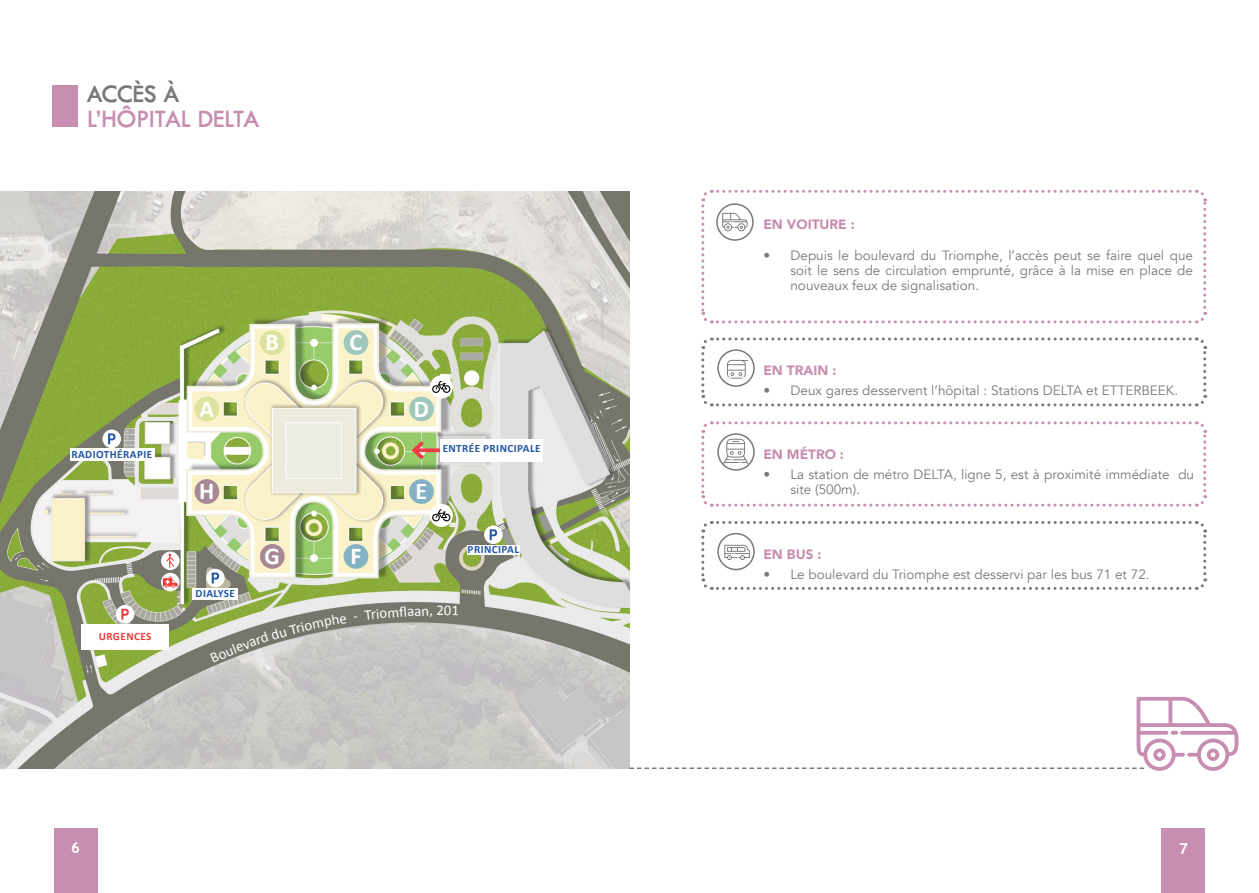
<style>
.page{position:relative;width:1259px;height:893px;background:#fff}
.page>*{position:absolute;margin:0;border:0;box-sizing:border-box;transform-origin:0 0}
.t1{font:600 25.5px "Tw Cen MT Std";color:#c78eb1}
.t2{font:600 25.5px "Tw Cen MT Std";color:#77787b}
.t3{font:700 24.15px "Calibri";color:#fff}
.t4{font:700 15px "Trebuchet MS";color:#fff}
.t5{font:14.85px "Calibri";color:#fff}
.t6{font:13.5px/15px "Avenir";color:#77787b;text-align:justify}
.t7{font:900 13.5px "Avenir";color:#c78eb1}
.t8{font:700 11.1px "Calibri";letter-spacing:.04em;color:#1f55a6}
.t9{font:700 11.1px "Calibri";letter-spacing:.04em;color:#ef3b37}
</style>
<div class="page">
<div style="left:1161px;top:828px;width:44px;height:65px;background:#c78eb1"></div>
<div style="left:54px;top:828px;width:44px;height:65px;background:#c78eb1"></div>
<div style="left:52px;top:85px;width:26px;height:42px;background:#c78eb1"></div>
<img style="left:0;top:191px;width:629px;height:577px">
<div style="left:194px;top:397px;width:25px;height:24px;background:#dce29f;border-radius:50%"></div>
<div style="left:260px;top:330px;width:25px;height:25px;background:#dce29f;border-radius:50%"></div>
<div style="left:343px;top:330px;width:25px;height:25px;background:#9fc8bd;border-radius:50%"></div>
<div style="left:409px;top:397px;width:25px;height:24px;background:#9fc8bd;border-radius:50%"></div>
<div style="left:409px;top:479px;width:25px;height:25px;background:#83b2c4;border-radius:50%"></div>
<div style="left:343px;top:544px;width:25px;height:25px;background:#83b2c4;border-radius:50%"></div>
<div style="left:260px;top:544px;width:25px;height:25px;background:#a68896;border-radius:50%"></div>
<div style="left:194px;top:479px;width:25px;height:25px;background:#a68896;border-radius:50%"></div>
<svg style="left:484px;top:525px;width:18px;height:19px"></svg>
<svg style="left:490px;top:529px;width:7px;height:11px"></svg>
<svg style="left:206px;top:569px;width:19px;height:18px"></svg>
<svg style="left:212px;top:573px;width:7px;height:10px"></svg>
<div style="left:102px;top:430px;width:19px;height:18px;background:#fff;border-radius:50%"></div>
<svg style="left:108px;top:433px;width:7px;height:11px"></svg>
<div style="left:116px;top:605px;width:18px;height:18px;background:#fff;border-radius:50%"></div>
<svg style="left:121px;top:609px;width:8px;height:11px"></svg>
<svg style="left:428px;top:448px;width:12px;height:4px"></svg>
<svg style="left:409px;top:437px;width:19px;height:26px"></svg>
<div style="left:440px;top:439px;width:102px;height:23px;background:#fff"></div>
<div style="left:81px;top:624px;width:88px;height:26px;background:#fff"></div>
<div style="left:193px;top:588px;width:45px;height:12px;background:#fff"></div>
<div style="left:467px;top:545px;width:53px;height:9px;background:#fff"></div>
<div style="left:70px;top:449px;width:84px;height:12px;background:#fff"></div>
<svg style="left:161px;top:573px;width:19px;height:18px"></svg>
<svg style="left:163px;top:576px;width:15px;height:12px"></svg>
<svg style="left:161px;top:551px;width:19px;height:19px"></svg>
<svg style="left:166px;top:554px;width:8px;height:14px"></svg>
<div style="left:430px;top:504px;width:23px;height:23px;background:#fff;border-radius:50%"></div>
<svg style="left:432px;top:509px;width:18px;height:12px"></svg>
<div style="left:430px;top:375px;width:23px;height:23px;background:#fff;border-radius:50%"></div>
<svg style="left:432px;top:381px;width:18px;height:12px"></svg>
<svg style="left:701px;top:521px;width:507px;height:69px"></svg>
<svg style="left:701px;top:421px;width:507px;height:86px"></svg>
<svg style="left:701px;top:337px;width:507px;height:70px"></svg>
<svg style="left:701px;top:189px;width:507px;height:135px"></svg>
<div style="left:716px;top:203px;width:37px;height:38px;border:2px solid #77787b;border-radius:50%"></div>
<div style="left:717px;top:533px;width:38px;height:37px;border:2px solid #77787b;border-radius:50%"></div>
<div style="left:717px;top:433px;width:38px;height:38px;border:2px solid #77787b;border-radius:50%"></div>
<div style="left:717px;top:349px;width:38px;height:38px;border:2px solid #77787b;border-radius:50%"></div>
<svg style="left:629px;top:697px;width:609px;height:74px"></svg>
<svg style="left:210px;top:614px;width:137px;height:48px;background:#a8a99f"></svg>
<svg style="left:364px;top:606px;width:68px;height:14px"></svg>
<svg style="left:444px;top:606px;width:14px;height:9px"></svg>
<h1 class="t2" style="left:87px;top:80px;width:93px">ACCÈS À</h1>
<h1 class="t1" style="left:87px;top:105px;width:174px">L’HÔPITAL DELTA</h1>
<p class="t8" style="left:71px;top:447px;width:82px">RADIOTHÉRAPIE</p>
<p class="t9" style="left:99px;top:628px;width:54px">URGENCES</p>
<h2 class="t3" style="left:200px;top:391px;width:16px">A</h2>
<h2 class="t3" style="left:199px;top:474px;width:17px">H</h2>
<p class="t8" style="left:196px;top:586px;width:41px">DIALYSE</p>
<h2 class="t3" style="left:265px;top:325px;width:15px">B</h2>
<h2 class="t3" style="left:349px;top:325px;width:14px">C</h2>
<h2 class="t3" style="left:265px;top:539px;width:17px">G</h2>
<h2 class="t3" style="left:350px;top:539px;width:13px">F</h2>
<h2 class="t3" style="left:414px;top:391px;width:17px">D</h2>
<h2 class="t3" style="left:415px;top:474px;width:13px">E</h2>
<p class="t8" style="left:443px;top:440px;width:99px">ENTRÉE PRINCIPALE</p>
<p class="t8" style="left:467px;top:542px;width:53px">PRINCIPAL</p>
<p class="t5" style="left:436px;top:600px;width:9px">2</p>
<p class="t7" style="left:763px;top:213px;width:93px">EN VOITURE :</p>
<p class="t6" style="left:790px;top:248px;width:404px;text-indent:-27px">• Depuis le boulevard du Triomphe, l’accès peut se faire quel que soit le sens de circulation emprunté, grâce à la mise en place de nouveaux feux de signalisation.</p>
<p class="t7" style="left:763px;top:359px;width:74px">EN TRAIN :</p>
<p class="t6" style="left:763px;top:383px;width:416px">• Deux gares desservent l’hôpital : Stations DELTA et ETTERBEEK.</p>
<p class="t7" style="left:763px;top:443px;width:82px">EN MÉTRO :</p>
<p class="t6" style="left:790px;top:467px;width:405px;text-indent:-27px">• La station de métro DELTA, ligne 5, est à proximité immédiate du site (500m).</p>
<p class="t7" style="left:763px;top:542px;width:59px">EN BUS :</p>
<p class="t6" style="left:763px;top:567px;width:388px">• Le boulevard du Triomphe est desservi par les bus 71 et 72.</p>
<p class="t4" style="left:71px;top:838px;width:10px">6</p>
<p class="t4" style="left:1179px;top:840px;width:10px">7</p>
</div>
